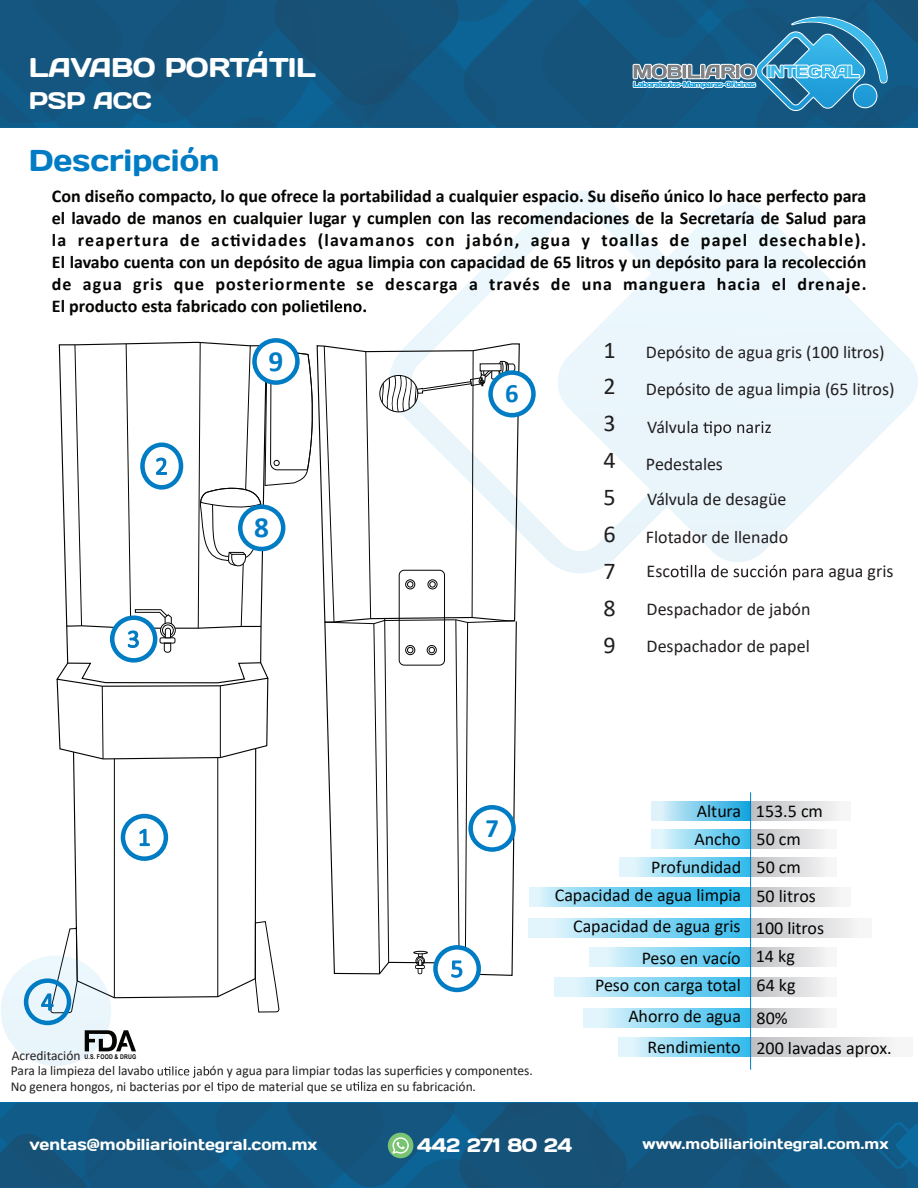
<style>
.page{position:relative;width:918px;height:1188px;background:#fff}
.page>*{position:absolute;margin:0;border:0;box-sizing:border-box;transform-origin:0 0}
.t1{font:30px "Days";color:#007cc4}
.t2{font:700 29.4px "Calibri";color:#007cc4}
.t3{font:27px "Days";letter-spacing:-.015em;color:#fff}
.t4{font:700 26.7px "Calibri";color:#007cc4}
.t5{font:24.15px "Calibri";color:#231f20}
.t6{font:24px "Days";letter-spacing:-.015em;color:#fff}
.t7{font:19.5px "Days";letter-spacing:-.01em;color:#fff}
.t8{font:700 18px/22px "Calibri";color:#050504;text-align:justify}
.t9{font:18px/31px "Calibri";color:#050504}
.t10{font:18px/37.5px "Calibri";color:#231f20}
.t11{font:15.75px "Days";color:#fff}
.t12{font:14.7px "Days";color:#fff}
.t13{font:13.5px/15.3px "Calibri";color:#231f20}
.t14{font:7.65px "Days";letter-spacing:-.07em;color:#0095d9}
.t15{font:700 6.45px "Arial Narrow";letter-spacing:.03em;color:#050504}
.s1{font-size:24.15px}
.s2{font-family:"Calibri";font-weight:400;font-size:13.5px;color:#231f20}
</style>
<div class="page">
<svg style="left:73px;top:760px;width:184px;height:239px"></svg>
<hr style="left:114px;top:759px;width:1px;height:239px;background:#050504">
<hr style="left:218px;top:758px;width:1px;height:239px;background:#050504">
<svg style="left:255px;top:921px;width:24px;height:91px"></svg>
<div style="left:751px;top:830px;width:86px;height:19px;background:linear-gradient(to right,#bfc0c3,#f8f8f8)"></div>
<div style="left:751px;top:858px;width:86px;height:19px;background:linear-gradient(to right,#bfc0c3,#f8f8f8)"></div>
<div style="left:751px;top:918px;width:121px;height:20px;background:linear-gradient(to right,#bfc0c3,#f9f9f9)"></div>
<div style="left:751px;top:948px;width:86px;height:19px;background:linear-gradient(to right,#bfc0c3,#f8f8f8)"></div>
<div style="left:751px;top:977px;width:86px;height:20px;background:linear-gradient(to right,#bfc0c3,#f8f8f8)"></div>
<div style="left:751px;top:1008px;width:86px;height:20px;background:linear-gradient(to right,#bfc0c3,#f8f8f8)"></div>
<div style="left:751px;top:802px;width:99px;height:19px;background:linear-gradient(to right,#bebfc2,#f9f8f9)"></div>
<div style="left:751px;top:887px;width:99px;height:20px;background:linear-gradient(to right,#bfc0c3,#f8f9f9)"></div>
<div style="left:651px;top:830px;width:100px;height:19px;background:linear-gradient(to right,#eef9fd,#32baeb)"></div>
<div style="left:620px;top:858px;width:131px;height:19px;background:linear-gradient(to right,#edf8fd,#30baeb)"></div>
<svg style="left:530px;top:887px;width:220px;height:20px;background:#6bcdf0"></svg>
<div style="left:528px;top:918px;width:223px;height:20px;background:linear-gradient(to right,#eef9fd,#30b9eb)"></div>
<div style="left:589px;top:948px;width:162px;height:19px;background:linear-gradient(to right,#eef9fd,#31baeb)"></div>
<div style="left:554px;top:977px;width:197px;height:20px;background:linear-gradient(to right,#eef9fd,#30b9eb)"></div>
<div style="left:584px;top:1008px;width:167px;height:20px;background:linear-gradient(to right,#edf9fd,#30b9eb)"></div>
<div style="left:618px;top:1038px;width:133px;height:19px;background:linear-gradient(to right,#eef9fd,#30baeb)"></div>
<div style="left:389px;top:191px;width:529px;height:382px;background:linear-gradient(to bottom,#f6fbfe,#f2f9fc)"></div>
<svg style="left:0;top:1103px;width:918px;height:85px;background:#145780"></svg>
<svg style="left:0;top:0;width:918px;height:128px;background:#1a5e87"></svg>
<svg style="left:1px;top:956px;width:110px;height:110px"></svg>
<svg style="left:691px;top:421px;width:80px;height:15px"></svg>
<div style="left:121px;top:814px;width:47px;height:47px;border:4px solid #007cc4;border-radius:50%"></div>
<svg style="left:139px;top:828px;width:11px;height:19px"></svg>
<svg style="left:158px;top:1066px;width:51px;height:12px"></svg>
<svg style="left:217px;top:1082px;width:21px;height:11px"></svg>
<svg style="left:346px;top:1081px;width:16px;height:10px"></svg>
<div style="left:651px;top:802px;width:100px;height:19px;background:linear-gradient(to right,#ebf7fc,#11a4dd)"></div>
<div style="left:751px;top:1038px;width:162px;height:19px;background:linear-gradient(to right,#bfc0c3,#f8f8f9)"></div>
<hr style="left:750px;top:792px;width:1px;height:278px;background:#007cc4">
<svg style="left:56px;top:342px;width:257px;height:418px"></svg>
<div style="left:24px;top:978px;width:47px;height:47px;border:4px solid #007cc4;border-radius:50%"></div>
<svg style="left:41px;top:927px;width:37px;height:86px"></svg>
<svg style="left:316px;top:343px;width:204px;height:267px"></svg>
<svg style="left:491px;top:373px;width:42px;height:42px"></svg>
<div style="left:488px;top:370px;width:48px;height:47px;border:4px solid #007cc4;border-radius:50%"></div>
<svg style="left:435px;top:947px;width:44px;height:43px"></svg>
<div style="left:433px;top:945px;width:48px;height:47px;border:4px solid #007cc4;border-radius:50%"></div>
<svg style="left:85px;top:1030px;width:51px;height:21px"></svg>
<div style="left:240px;top:507px;width:43px;height:42px;background:#fff;border-radius:50%"></div>
<div style="left:238px;top:504px;width:47px;height:47px;border:4px solid #007cc4;border-radius:50%"></div>
<svg style="left:254px;top:340px;width:43px;height:43px"></svg>
<div style="left:252px;top:338px;width:48px;height:47px;border:4px solid #007cc4;border-radius:50%"></div>
<svg style="left:671px;top:565px;width:145px;height:15px"></svg>
<svg style="left:230px;top:234px;width:10px;height:12px"></svg>
<svg style="left:319px;top:300px;width:47px;height:12px"></svg>
<svg style="left:324px;top:346px;width:193px;height:632px"></svg>
<h3 class="t3" style="left:29px;top:50px;width:289px">LAVABO PORTÁTIL</h3>
<h3 class="t6" style="left:29px;top:85px;width:124px">PSP ACC</h3>
<h1 class="t1" style="left:29px;top:141px;width:192px">Descripción</h1>
<p class="t14" style="left:633px;top:79px;width:124px">Laboratorios-Mamparas-Oficinas</p>
<p class="t8" style="left:52px;top:185px;width:816px">Con diseño compacto, lo que ofrece la portabilidad a cualquier espacio. Su diseño único lo hace perfecto para el lavado de manos en cualquier lugar y cumplen con las recomendaciones de la Secretaría de Salud para la reapertura de ac vidades (lavamanos con jabón, agua y toallas de papel desechable).<br>El lavabo cuenta con un depósito de agua limpia con capacidad de 65 litros y un depósito para la recolección de agua gris que posteriormente se descarga a través de una manguera hacia el drenaje.<br>El producto esta fabricado con polie</p>
<h2 class="t2" style="left:269px;top:340px;width:16px">9</h2>
<h2 class="t2" style="left:254px;top:507px;width:16px">8</h2>
<h3 class="t4" style="left:505px;top:374px;width:15px">6</h3>
<p class="t10" style="left:604px;top:332px;width:292px"><span class="s1">1</span> Depósito de agua gris (100 litros)<br><span class="s1">2</span> Depósito de agua limpia (65 litros)</p>
<h3 class="t5" style="left:604px;top:406px;width:14px">3</h3>
<p class="t10" style="left:604px;top:408px;width:121px;text-indent:44px">Válvul<br><span class="s1">4</span> Pedestales</p>
<h3 class="t5" style="left:604px;top:480px;width:14px">5</h3>
<p class="t10" style="left:604px;top:480px;width:186px;text-align:right">Válvula de desagüe<br><span class="s1">6</span> Flotador de llenado</p>
<h3 class="t5" style="left:603px;top:554px;width:14px">7</h3>
<p class="t10" style="left:647px;top:552px;width:25px">Esc</p>
<p class="t10" style="left:816px;top:552px;width:79px">a agua gris</p>
<h3 class="t5" style="left:603px;top:591px;width:14px">8</h3>
<p class="t10" style="left:647px;top:590px;width:165px">Despachador de jabón</p>
<h3 class="t5" style="left:603px;top:628px;width:14px">9</h3>
<p class="t10" style="left:647px;top:627px;width:165px">Despachador de papel</p>
<p class="t15" style="left:12px;top:1052px;width:126px"><span class="s2">Acreditación</span> U.S. FOOD &amp; DRUG</p>
<h3 class="t4" style="left:485px;top:809px;width:15px">7</h3>
<p class="t13" style="left:11px;top:1063px;width:524px;text-indent:199px">ón y agua para limpiar todas las superficies y componentes.<br>No genera hongos, ni bacterias por el</p>
<p class="t13" style="left:11px;top:1063px;width:145px">Para la limpieza del lavabo</p>
<p class="t13" style="left:241px;top:1078px;width:103px">de material que se</p>
<p class="t13" style="left:363px;top:1078px;width:115px">iza en su fabricación.</p>
<p class="t9" style="left:697px;top:796px;width:46px">Altura</p>
<p class="t9" style="left:756px;top:795px;width:69px">153.5 cm</p>
<p class="t9" style="left:695px;top:824px;width:108px">Ancho 50 cm</p>
<p class="t9" style="left:651px;top:852px;width:151px">Profundidad 50 cm</p>
<p class="t9" style="left:555px;top:880px;width:263px">Capacidad de agua limpia 50 litros</p>
<p class="t9" style="left:642px;top:910px;width:184px;text-indent:-69px">Capacidad de agua gris 100 litros<br>Peso en vacío 14 kg</p>
<p class="t9" style="left:595px;top:970px;width:202px">Peso con carga total 64 kg</p>
<p class="t9" style="left:628px;top:1001px;width:161px">Ahorro de agua 80%</p>
<p class="t9" style="left:647px;top:1032px;width:94px">Rendimiento</p>
<p class="t9" style="left:756px;top:1032px;width:137px">200 lavadas aprox.</p>
<p class="t11" style="left:30px;top:1134px;width:289px">ventas@mobiliariointegral.com.mx</p>
<p class="t7" style="left:417px;top:1133px;width:156px">442 271 80 24</p>
<p class="t12" style="left:643px;top:1135px;width:248px">www.mobiliariointegral.com.mx</p>
</div>
